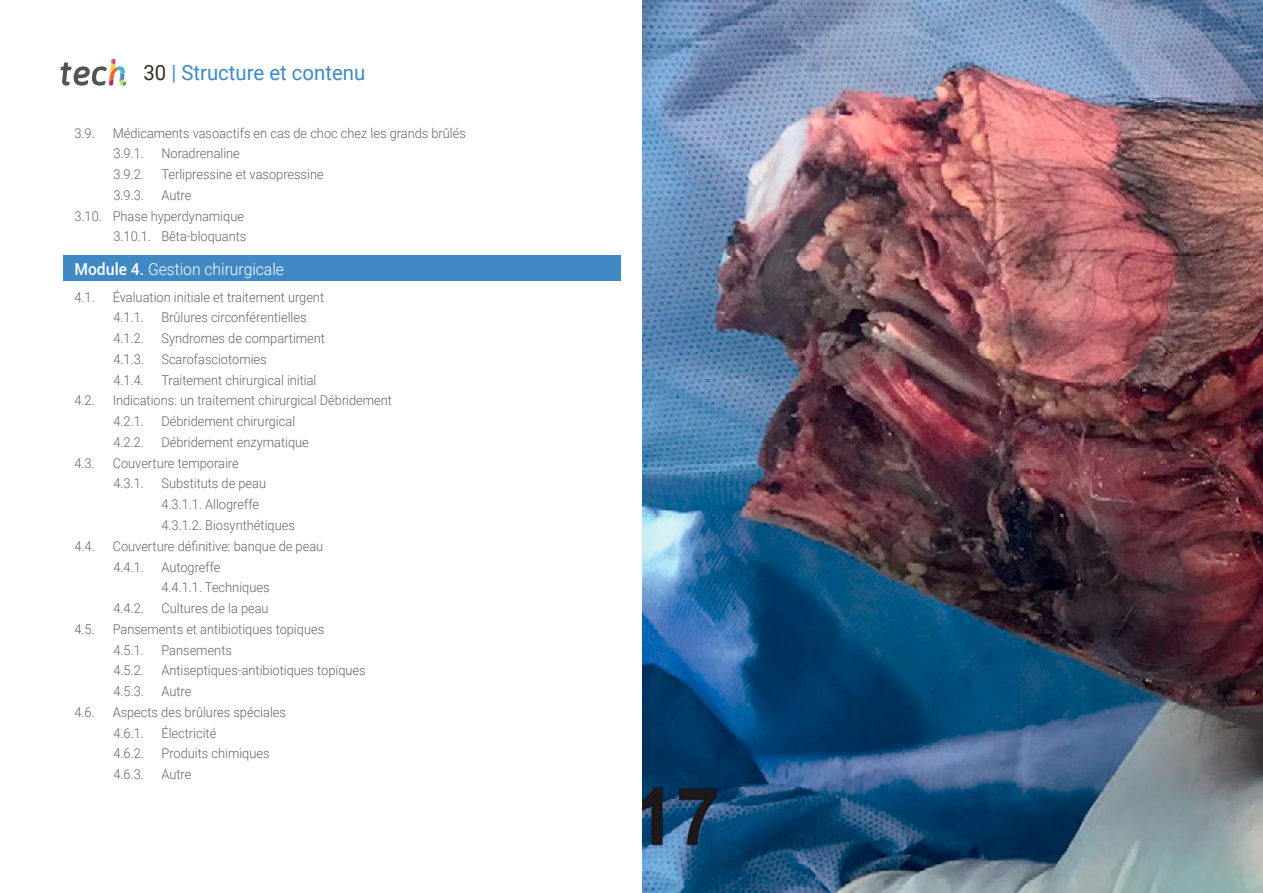
<style>
.page{position:relative;width:1263px;height:893px;background:#fff}
.page>*{position:absolute;margin:0;border:0;box-sizing:border-box;transform-origin:0 0}
.t1{font:21px "Roboto";color:#4089c5}
.t2{font:300 16.5px "Roboto";color:#fff;scale:.95 1}
.t3{font:300 13.5px/20.7px "Roboto";color:#61646a;scale:.95 1}
.s1{color:#312e20}
.s2{font-weight:500}
</style>
<div class="page">
<div style="left:63px;top:256px;width:558px;height:25px;background:#4089c5"></div>
<svg style="left:61px;top:59px;width:65px;height:27px"></svg>
<img style="left:642px;top:0;width:621px;height:893px">
<h1 class="t1" style="left:144px;top:57px;width:223px"><span class="s1">30</span> | Structure et contenu</h1>
<p class="t3" style="left:74px;top:122px;width:23px">3.9.</p>
<p class="t3" style="left:113px;top:122px;width:373px">Médicaments vasoactifs en cas de choc chez les grands brûlés<br>3.9.1.</p>
<p class="t3" style="left:161px;top:143px;width:84px">Noradrenaline</p>
<p class="t3" style="left:113px;top:164px;width:34px">3.9.2.</p>
<p class="t3" style="left:161px;top:164px;width:172px">Terlipressine et vasopressine</p>
<p class="t3" style="left:113px;top:184px;width:34px">3.9.3.</p>
<p class="t3" style="left:161px;top:184px;width:33px">Autre</p>
<p class="t3" style="left:74px;top:205px;width:180px">3.10. Phase hyperdynamique</p>
<p class="t3" style="left:113px;top:226px;width:142px">3.10.1. Bêta-bloquants</p>
<p class="t2" style="left:74px;top:257px;width:222px"><span class="s2">Module 4.</span> Gestion chirurgicale</p>
<p class="t3" style="left:74px;top:286px;width:23px">4.1.</p>
<p class="t3" style="left:113px;top:286px;width:224px">Évaluation initiale et traitement urgent<br>4.1.1.</p>
<p class="t3" style="left:161px;top:307px;width:154px">Brûlures circonférentielles</p>
<p class="t3" style="left:113px;top:328px;width:34px">4.1.2.</p>
<p class="t3" style="left:161px;top:328px;width:174px">Syndromes de compartiment</p>
<p class="t3" style="left:113px;top:348px;width:34px">4.1.3.</p>
<p class="t3" style="left:161px;top:348px;width:112px">Scarofasciotomies</p>
<p class="t3" style="left:113px;top:369px;width:34px">4.1.4.</p>
<p class="t3" style="left:161px;top:369px;width:165px">Traitement chirurgical initial</p>
<p class="t3" style="left:74px;top:390px;width:23px">4.2.</p>
<p class="t3" style="left:113px;top:390px;width:296px">Indications: un traitement chirurgical Débridement<br>4.2.1.</p>
<p class="t3" style="left:161px;top:411px;width:142px">Débridement chirurgical</p>
<p class="t3" style="left:113px;top:431px;width:34px">4.2.2.</p>
<p class="t3" style="left:161px;top:431px;width:157px">Débridement enzymatique</p>
<p class="t3" style="left:74px;top:452px;width:23px">4.3.</p>
<p class="t3" style="left:113px;top:452px;width:134px">Couverture temporaire<br>4.3.1.</p>
<p class="t3" style="left:161px;top:473px;width:142px">Substituts de peau<br>4.3.1.1. Allogreffe<br>4.3.1.2. Biosynthétiques</p>
<p class="t3" style="left:74px;top:535px;width:23px">4.4.</p>
<p class="t3" style="left:113px;top:535px;width:223px">Couverture définitive: banque de peau<br>4.4.1.</p>
<p class="t3" style="left:161px;top:556px;width:115px">Autogreffe<br>4.4.1.1. Techniques</p>
<p class="t3" style="left:113px;top:597px;width:34px">4.4.2.</p>
<p class="t3" style="left:161px;top:597px;width:114px">Cultures de la peau</p>
<p class="t3" style="left:74px;top:618px;width:23px">4.5.</p>
<p class="t3" style="left:113px;top:618px;width:224px">Pansements et antibiotiques topiques<br>4.5.1.</p>
<p class="t3" style="left:161px;top:639px;width:76px">Pansements</p>
<p class="t3" style="left:113px;top:660px;width:34px">4.5.2.</p>
<p class="t3" style="left:161px;top:660px;width:216px">Antiseptiques-antibiotiques topiques</p>
<p class="t3" style="left:113px;top:680px;width:34px">4.5.3.</p>
<p class="t3" style="left:161px;top:680px;width:33px">Autre</p>
<p class="t3" style="left:74px;top:701px;width:23px">4.6.</p>
<p class="t3" style="left:113px;top:701px;width:184px">Aspects des brûlures spéciales<br>4.6.1.</p>
<p class="t3" style="left:161px;top:722px;width:59px">Électricité</p>
<p class="t3" style="left:113px;top:743px;width:34px">4.6.2.</p>
<p class="t3" style="left:161px;top:743px;width:115px">Produits chimiques</p>
<p class="t3" style="left:113px;top:763px;width:34px">4.6.3.</p>
<p class="t3" style="left:161px;top:763px;width:33px">Autre</p>
</div>
